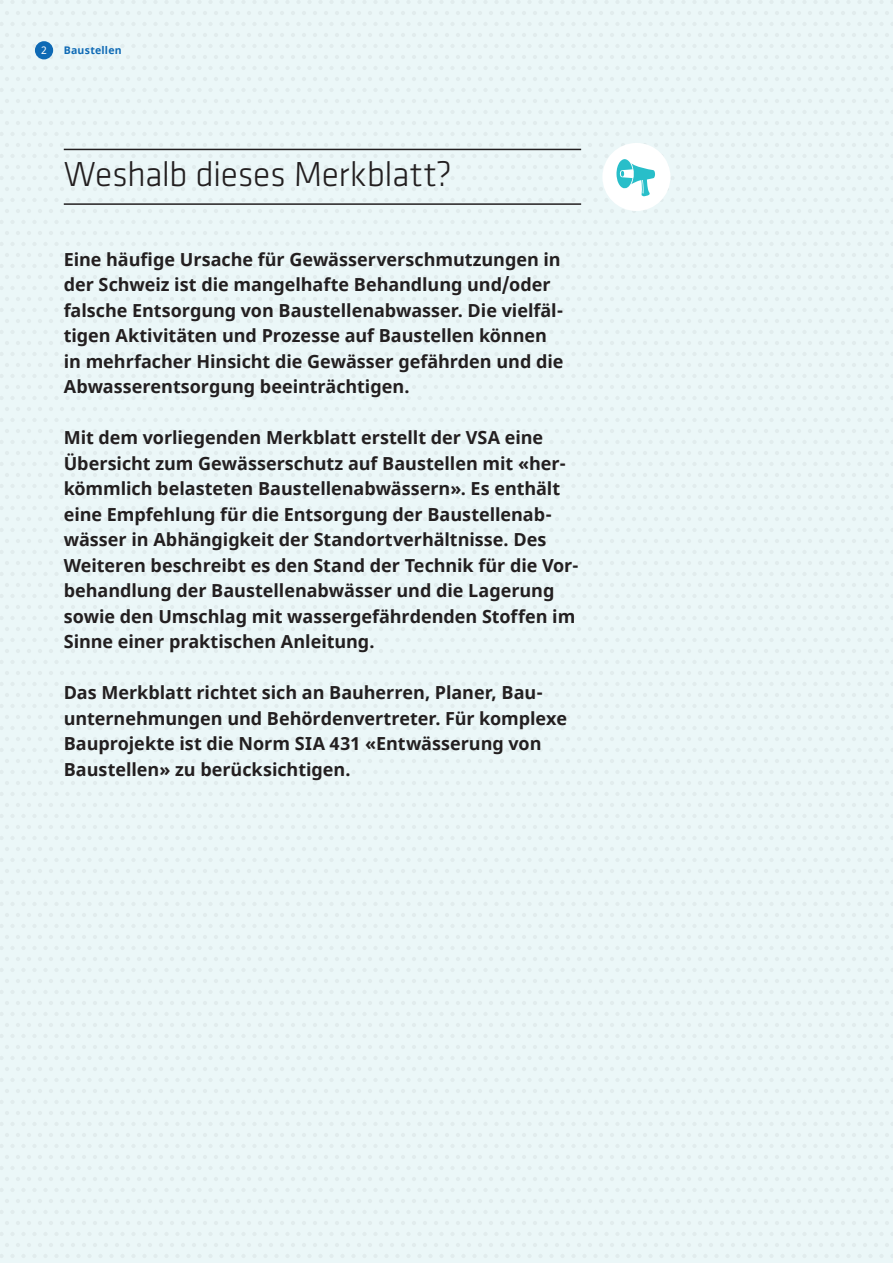
<style>
.page{position:relative;width:893px;height:1263px;background:#ebf7f8}
.page>*{position:absolute;margin:0;border:0;box-sizing:border-box;transform-origin:0 0}
.Seitentitel_01_schwarz{font:300 36px "Klavika Basic";letter-spacing:-.015em;color:#231f20}
.Lead_Vorwort{font:700 18px/25.5px "Noto Sans";letter-spacing:-.005em;color:#231f20}
.t1{font:700 10.5px "Noto Sans";letter-spacing:.025em;color:#0e6ab5}
.t2{font:10.5px "Noto Sans";color:#fff}
</style>
<div class="page">
<div style="left:35px;top:41px;width:18px;height:18px;background:#0e6ab5;border-radius:50%"></div>
<hr style="left:64px;top:149px;width:517px;height:1px;background:#231f20">
<hr style="left:64px;top:203px;width:517px;height:2px;background:#231f20">
<div style="left:602px;top:143px;width:68px;height:68px;background:#fff;border-radius:50%"></div>
<svg style="left:616px;top:159px;width:39px;height:37px"></svg>
<p class="t2" style="left:41px;top:43px;width:7px">2</p>
<p class="t1" style="left:64px;top:43px;width:59px">Baustellen</p>
<p class="Seitentitel_01_schwarz" style="left:64px;top:153px;width:390px">Weshalb dieses Merkblatt?</p>
<p class="Lead_Vorwort" style="left:64px;top:247px;width:501px">Eine häufige Ursache für Gewässerverschmutzungen in der Schweiz ist die mangelhafte Behandlung und/oder falsche Entsorgung von Baustellenabwasser. Die vielfäl&shy;tigen Aktivitäten und Prozesse auf Baustellen können in mehrfacher Hinsicht die Gewässer gefährden und die Abwasserentsorgung beeinträchtigen.</p>
<p class="Lead_Vorwort" style="left:64px;top:426px;width:517px">Mit dem vorliegenden Merkblatt erstellt der VSA eine Übersicht zum Gewässerschutz auf Baustellen mit «her&shy;kömmlich belasteten Baustellenabwässern». Es enthält eine Empfehlung für die Entsorgung der Baustellenab&shy;wässer in Abhängigkeit der Standortverhältnisse. Des Weiteren beschreibt es den Stand der Technik für die Vor&shy;behandlung der Baustellenabwässer und die Lagerung sowie den Umschlag mit wassergefährdenden Stoffen im Sinne einer praktischen Anleitung.</p>
<p class="Lead_Vorwort" style="left:64px;top:681px;width:505px">Das Merkblatt richtet sich an Bauherren, Planer, Bau&shy;unternehmungen und Behördenvertreter. Für komplexe Bauprojekte ist die Norm SIA 431 «Entwässerung von Baustellen» zu berücksichtigen.</p>
</div>
